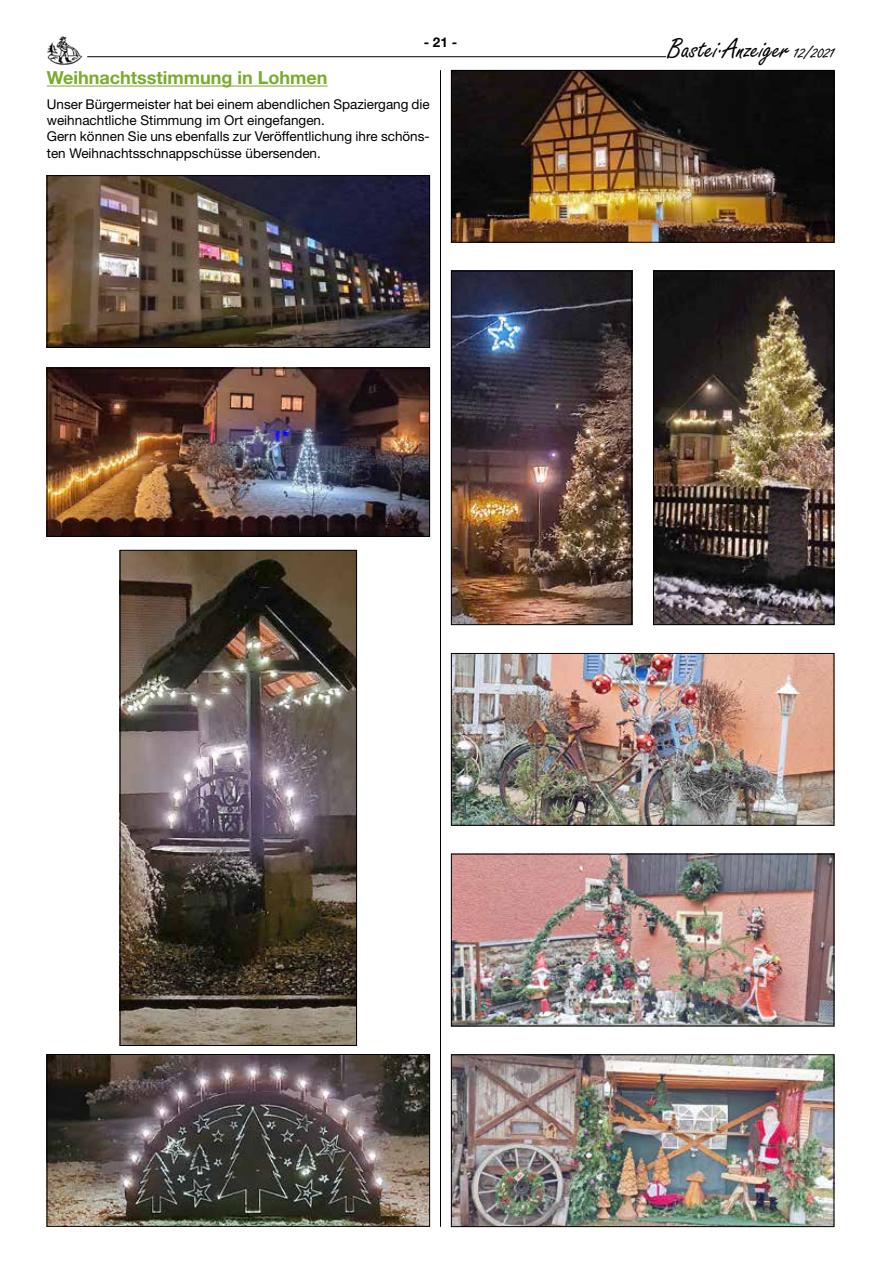
<style>
.page{position:relative;width:881px;height:1263px;background:#fff}
.page>*{position:absolute;margin:0;border:0;box-sizing:border-box;transform-origin:0 0}
.t1{font:28.5px "Freestyle Script";color:#000}
.t2{font:700 18px "Helvetica Neue LT";color:#79ac2c}
.t3{font:13.5px/16.2px "Helvetica Neue LT";color:#000}
.t4{font:700 13.5px "Helvetica Neue LT";color:#000}
.s1{font-size:18px}
</style>
<div class="page">
<img style="left:47px;top:36px;width:36px;height:29px">
<hr style="left:87px;top:56px;width:578px;height:1px;background:#000">
<hr style="left:440px;top:70px;width:1px;height:1157px;background:#000">
<hr style="left:47px;top:86px;width:280px;height:1px;background:#79ac2c">
<img style="left:49px;top:177px;width:378px;height:169px">
<div style="left:47px;top:175px;width:382px;height:173px;border:1px solid #000"></div>
<img style="left:49px;top:370px;width:378px;height:165px">
<div style="left:47px;top:368px;width:382px;height:169px;border:1px solid #000"></div>
<img style="left:122px;top:552px;width:232px;height:492px">
<div style="left:120px;top:550px;width:236px;height:496px;border:1px solid #000"></div>
<img style="left:49px;top:1056px;width:378px;height:168px">
<div style="left:47px;top:1054px;width:382px;height:172px;border:1px solid #000"></div>
<img style="left:453px;top:72px;width:378px;height:168px">
<div style="left:451px;top:70px;width:382px;height:172px;border:1px solid #000"></div>
<img style="left:453px;top:273px;width:176px;height:350px">
<div style="left:451px;top:271px;width:180px;height:354px;border:1px solid #000"></div>
<img style="left:655px;top:273px;width:176px;height:350px">
<div style="left:653px;top:271px;width:180px;height:354px;border:1px solid #000"></div>
<img style="left:453px;top:655px;width:378px;height:168px">
<div style="left:451px;top:653px;width:382px;height:172px;border:1px solid #000"></div>
<img style="left:453px;top:856px;width:378px;height:168px">
<div style="left:451px;top:854px;width:382px;height:172px;border:1px solid #000"></div>
<img style="left:453px;top:1056px;width:378px;height:169px">
<div style="left:451px;top:1054px;width:382px;height:173px;border:1px solid #000"></div>
<p class="t4" style="left:423px;top:34px;width:35px">- 21 -</p>
<h1 class="t1" style="left:668px;top:32px;width:167px">Bastei·Anzeiger <span class="s1">12/2021</span></h1>
<h2 class="t2" style="left:47px;top:67px;width:282px">Weihnachtsstimmung in Lohmen</h2>
<p class="t3" style="left:47px;top:96px;width:384px">Unser Bürgermeister hat bei einem abendlichen Spaziergang die weihnachtliche Stimmung im Ort eingefangen.<br>Gern können Sie uns ebenfalls zur Veröffentlichung ihre schöns&shy;ten Weihnachtsschnappschüsse übersenden.</p>
</div>
